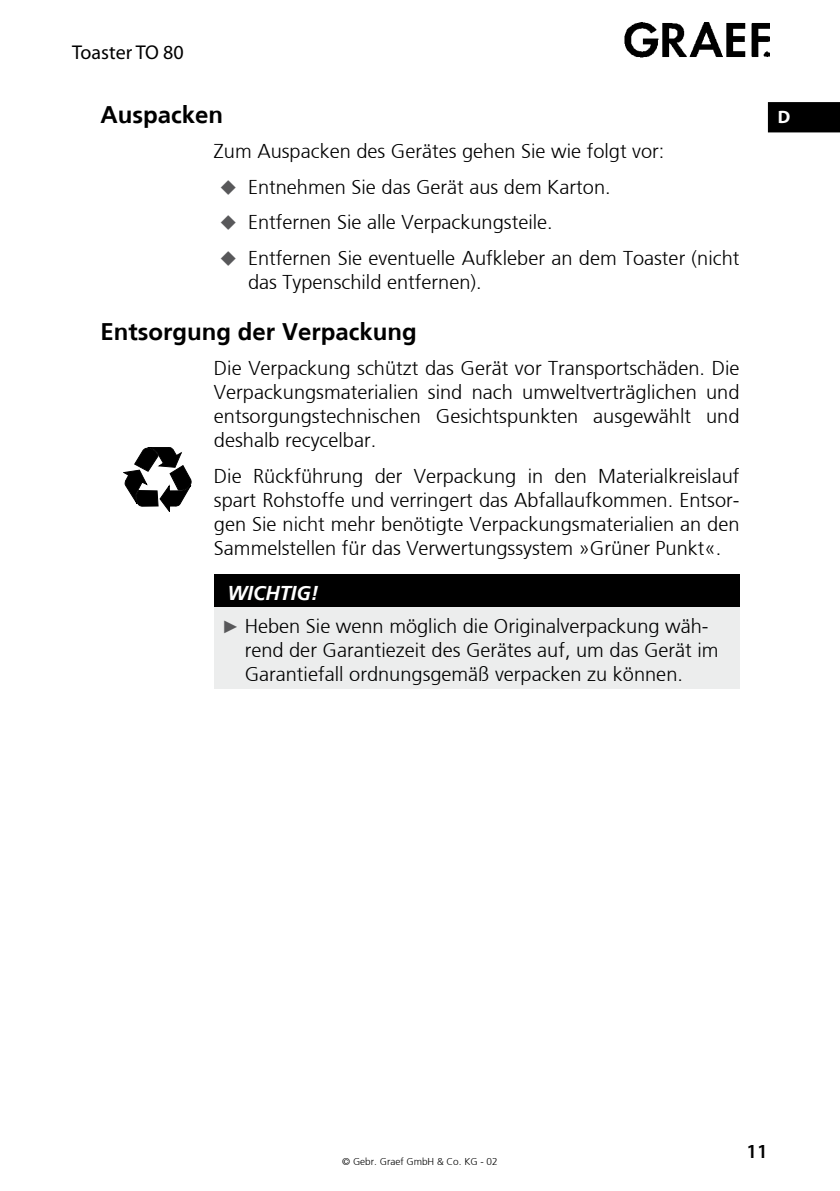
<style>
.page{position:relative;width:840px;height:1191px;background:#fff}
.page>*{position:absolute;margin:0;border:0;box-sizing:border-box;transform-origin:0 0}
.t1{font:700 24px "Frutiger";color:#000}
.t2{font:300 20px/24px "Frutiger";color:#000}
.t3{font:20px "Myriad Pro";color:#000}
.t4{font:600 20px "Myriad Pro";color:#000}
.t5{font:700 18px "Myriad Pro";color:#fff}
.t6{font:300 10px "Frutiger";color:#000}
.s1{font-weight:700;font-style:italic;color:#fff}
.s2{font-family:"Arial";font-weight:400;font-size:18px;color:#58585a}
</style>
<div class="page">
<img style="left:624px;top:23px;width:145px;height:35px">
<div style="left:767px;top:102px;width:72px;height:30px;background:#000"></div>
<div style="left:214px;top:574px;width:524px;height:33px;background:#000"></div>
<div style="left:214px;top:607px;width:524px;height:82px;background:#eceded"></div>
<svg style="left:123px;top:447px;width:68px;height:65px"></svg>
<p class="t3" style="left:72px;top:40px;width:113px">Toaster TO 80</p>
<p class="t1" style="left:100px;top:101px;width:124px">Auspacken</p>
<p class="t5" style="left:777px;top:105px;width:14px">D</p>
<p class="t2" style="left:248px;top:134px;width:492px;line-height:35.4px;text-indent:-34px">Zum Auspacken des Gerätes gehen Sie wie folgt vor:<br>Entnehmen Sie das Gerät aus dem Karton.<br>Entfernen Sie alle Verpackungsteile.<br>Entfernen Sie eventuelle Aufkleber an dem Toaster (nicht</p>
<p class="t2" style="left:248px;top:270px;width:235px">das Typenschild entfernen).</p>
<p class="t1" style="left:100px;top:317px;width:318px">Entsorgung der Verpackung</p>
<p class="t2" style="left:214px;top:356px;width:526px;text-align:justify">Die Verpackung schützt das Gerät vor Transportschäden. Die Verpackungsmaterialien sind nach umweltverträglichen und entsorgungstechnischen Gesichtspunkten ausgewählt und deshalb recycelbar.</p>
<p class="t2" style="left:214px;top:464px;width:527px;text-align:justify">Die Rückführung der Verpackung in den Materialkreislauf spart Rohstoffe und verringert das Abfallaufkommen. Entsor&shy;gen Sie nicht mehr benötigte Verpackungsmaterialien an den Sammelstellen für das Verwertungssystem »Grüner Punkt«.</p>
<p class="t2" style="left:222px;top:576px;width:488px;line-height:33.6px"><span class="s1">Wichtig!<br></span><span class="s2">►</span> Heben Sie wenn möglich die Originalverpackung wäh-</p>
<p class="t2" style="left:244px;top:638px;width:475px">rend der Garantiezeit des Gerätes auf, um das Gerät im<br>Garantiefall ordnungsgemäß verpacken zu können.</p>
<p class="t6" style="left:342px;top:1156px;width:157px">© Gebr. Graef GmbH &amp; Co. KG - 02</p>
<p class="t4" style="left:746px;top:1138px;width:23px">11</p>
</div>
